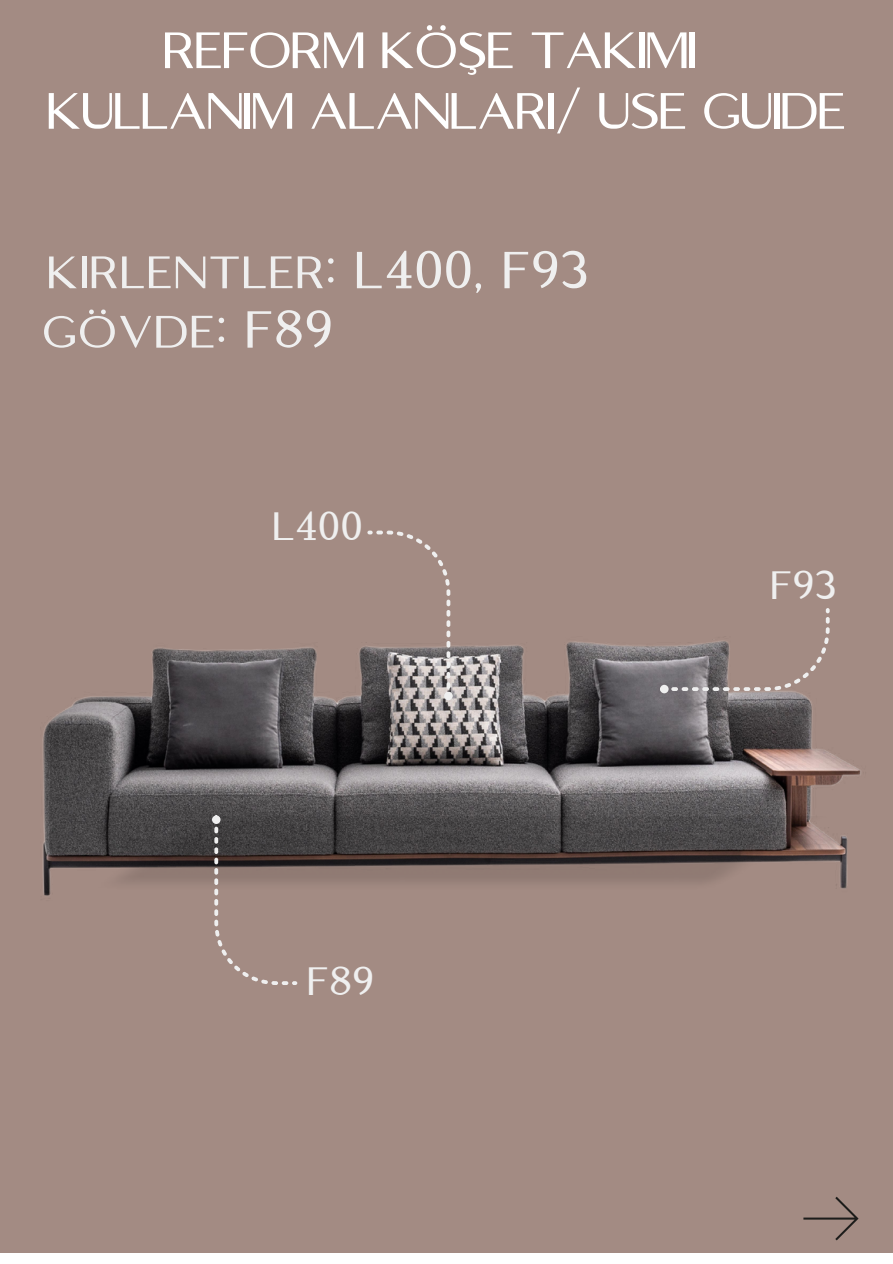
<style>
.page{position:relative;width:893px;height:1264px;background:#fff}
.page>*{position:absolute;margin:0;border:0;box-sizing:border-box;transform-origin:0 0}
.t1{font:51.9px/59.4px "Logam";color:#efefef}
.t2{font:51px/60.6px "Logam";letter-spacing:-.035em;color:#fff}
.t3{font:39.6px "Logam";color:#efefef}
</style>
<div class="page">
<div style="left:0;top:0;width:892px;height:1252px;background:#a38b83"></div>
<svg style="left:803px;top:1196px;width:55px;height:44px"></svg>
<img style="left:42px;top:609px;width:819px;height:375px">
<img style="left:94px;top:816px;width:767px;height:73px">
<svg style="left:212px;top:815px;width:85px;height:170px"></svg>
<svg style="left:367px;top:530px;width:85px;height:170px"></svg>
<svg style="left:660px;top:608px;width:169px;height:85px"></svg>
<p class="t2" style="left:46px;top:17px;width:801px;text-indent:116px">REFORM KÖŞE TAKIMI<br>KULLANIM ALANLARI/ USE GUIDE</p>
<p class="t1" style="left:41px;top:238px;width:548px">kırlentler: L400, F93 gövde: F89</p>
<p class="t3" style="left:272px;top:500px;width:92px">L400</p>
<p class="t3" style="left:307px;top:954px;width:69px">F89</p>
<p class="t3" style="left:770px;top:558px;width:68px">F93</p>
</div>
